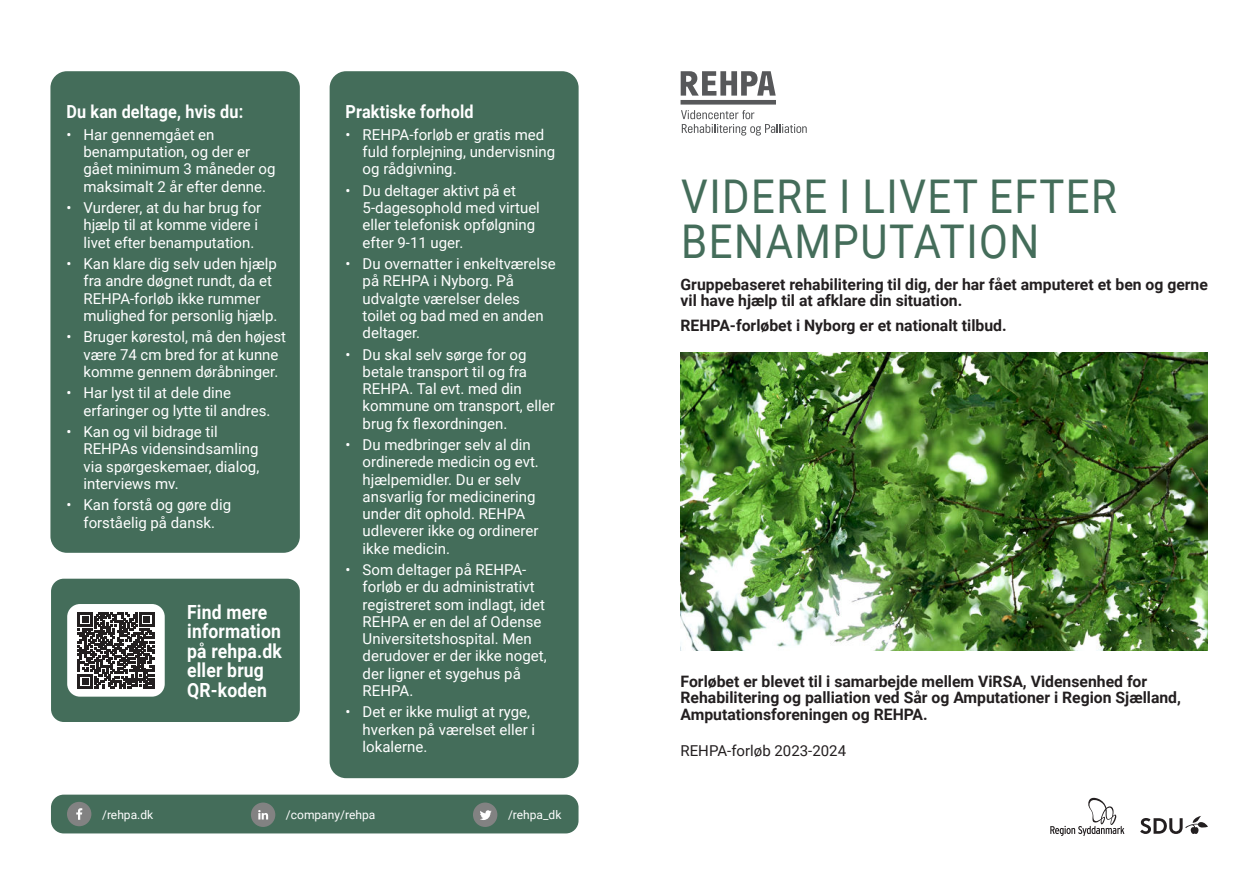
<style>
.page{position:relative;width:1259px;height:893px;background:#fff}
.page>*{position:absolute;margin:0;border:0;box-sizing:border-box;transform-origin:0 0}
.t1{font:46.5px/45px "Roboto";letter-spacing:.035em;color:#446d5a;scale:.9 1}
.t2{font:700 19.5px/19.5px "Roboto";letter-spacing:.01em;color:#fff;scale:.9 1}
.t3{font:700 18px "Roboto";letter-spacing:.01em;color:#fff;scale:.9 1}
.t4{font:700 15.75px/16.5px "Roboto";color:#231f20}
.t5{font:15px/17.2px "Roboto";color:#fff}
.t6{font:15px "Roboto";color:#231f20}
.t7{font:12px "Roboto";color:#fff}
</style>
<div class="page">
<div style="left:54px;top:75px;width:242px;height:474px;background:#446d5a;border-radius:13px"></div>
<div style="left:50px;top:71px;width:250px;height:482px;border:8px solid #446d5a;border-radius:13px"></div>
<div style="left:333px;top:75px;width:242px;height:699px;background:#446d5a;border-radius:13px"></div>
<div style="left:330px;top:71px;width:248px;height:707px;border:8px solid #446d5a;border-radius:13px"></div>
<div style="left:51px;top:579px;width:249px;height:143px;background:#446d5a;border-radius:13px"></div>
<div style="left:67px;top:604px;width:98px;height:93px;background:#fff;border-radius:13px"></div>
<svg style="left:78px;top:612px;width:76px;height:76px"></svg>
<div style="left:51px;top:795px;width:527px;height:38px;background:#446d5a;border-radius:13px"></div>
<svg style="left:473px;top:802px;width:24px;height:25px"></svg>
<svg style="left:251px;top:802px;width:24px;height:25px"></svg>
<svg style="left:67px;top:802px;width:24px;height:24px"></svg>
<svg style="left:681px;top:110px;width:125px;height:26px"></svg>
<div style="left:680px;top:100px;width:96px;height:5px;background:#57585a"></div>
<svg style="left:680px;top:71px;width:95px;height:25px"></svg>
<svg style="left:1050px;top:798px;width:74px;height:38px"></svg>
<svg style="left:1140px;top:816px;width:68px;height:18px"></svg>
<img style="left:680px;top:352px;width:528px;height:299px">
<p class="t3" style="left:66px;top:105px;width:198px">Du kan deltage, hvis du:</p>
<p class="t5" style="left:83px;top:127px;width:193px;text-indent:-17px">• Har gennemgået en benamputation, og der er gået minimum 3 måneder og maksimalt 2 år efter denne.</p>
<p class="t5" style="left:83px;top:200px;width:179px;text-indent:-17px">• Vurderer, at du har brug for hjælp til at komme videre i livet efter benamputation.</p>
<p class="t5" style="left:83px;top:256px;width:195px;text-indent:-17px">• Kan klare dig selv uden hjælp fra andre døgnet rundt, da et<br>REHPA-forløb ikke rummer mulighed for personlig hjælp.</p>
<p class="t5" style="left:83px;top:329px;width:204px;text-indent:-17px">• Bruger kørestol, må den højest være 74 cm bred for at kunne komme gennem døråbninger.</p>
<p class="t5" style="left:83px;top:385px;width:188px;text-indent:-17px">• Har lyst til at dele dine erfaringer og lytte til andres.</p>
<p class="t5" style="left:83px;top:424px;width:177px;text-indent:-17px">• Kan og vil bidrage til<br>REHPAs vidensindsamling via spørgeskemaer, dialog, interviews mv.</p>
<p class="t5" style="left:66px;top:497px;width:166px;text-align:center">• Kan forstå og gøre dig forståelig på dansk.</p>
<h2 class="t2" style="left:187px;top:604px;width:107px">Find mere information på rehpa.dk eller brug<br>QR-koden</h2>
<p class="t3" style="left:346px;top:105px;width:144px">Praktiske forhold</p>
<p class="t5" style="left:363px;top:127px;width:194px;text-indent:-17px">• REHPA-forløb er gratis med fuld forplejning, undervisning og rådgivning.</p>
<p class="t5" style="left:363px;top:183px;width:179px;text-indent:-17px">• Du deltager aktivt på et<br>5-dagesophold med virtuel eller telefonisk opfølgning efter 9-11 uger.</p>
<p class="t5" style="left:363px;top:256px;width:195px;text-indent:-17px">• Du overnatter i enkeltværelse på REHPA i Nyborg. På udvalgte værelser deles toilet og bad med en anden deltager.</p>
<p class="t5" style="left:363px;top:347px;width:194px;text-indent:-17px">• Du skal selv sørge for og betale transport til og fra<br>REHPA. Tal evt. med din kommune om transport, eller brug fx flexordningen.</p>
<p class="t5" style="left:363px;top:437px;width:178px;text-indent:-17px">• Du medbringer selv al din ordinerede medicin og evt. hjælpemidler. Du er selv ansvarlig for medicinering under dit ophold. REHPA udleverer ikke og ordinerer ikke medicin.</p>
<p class="t5" style="left:363px;top:562px;width:185px;text-indent:-17px">• Som deltager på REHPA&shy;forløb er du administrativt registreret som indlagt, idet<br>REHPA er en del af Odense<br>Universitetshospital. Men derudover er der ikke noget, der ligner et sygehus på<br>REHPA.</p>
<p class="t5" style="left:363px;top:704px;width:174px;text-indent:-17px">• Det er ikke muligt at ryge, hverken på værelset eller i lokalerne.</p>
<p class="t7" style="left:102px;top:809px;width:53px">/rehpa.dk</p>
<p class="t7" style="left:286px;top:810px;width:91px">/company/rehpa</p>
<p class="t7" style="left:508px;top:810px;width:55px">/rehpa_dk</p>
<h1 class="t1" style="left:681px;top:178px;width:485px">VIDERE I LIVET EFTER<br>BENAMPUTATION</h1>
<p class="t4" style="left:680px;top:277px;width:529px">Gruppebaseret rehabilitering til dig, der har fået amputeret et ben og gerne vil have hjælp til at afklare din situation.</p>
<p class="t4" style="left:680px;top:319px;width:328px">REHPA-forløbet i Nyborg er et nationalt tilbud.</p>
<p class="t4" style="left:680px;top:674px;width:502px">Forløbet er blevet til i samarbejde mellem ViRSA, Vidensenhed for<br>Rehabilitering og palliation ved Sår og Amputationer i Region Sjælland,<br>Amputationsforeningen og REHPA.</p>
<p class="t6" style="left:680px;top:744px;width:167px">REHPA-forløb 2023-2024</p>
</div>
